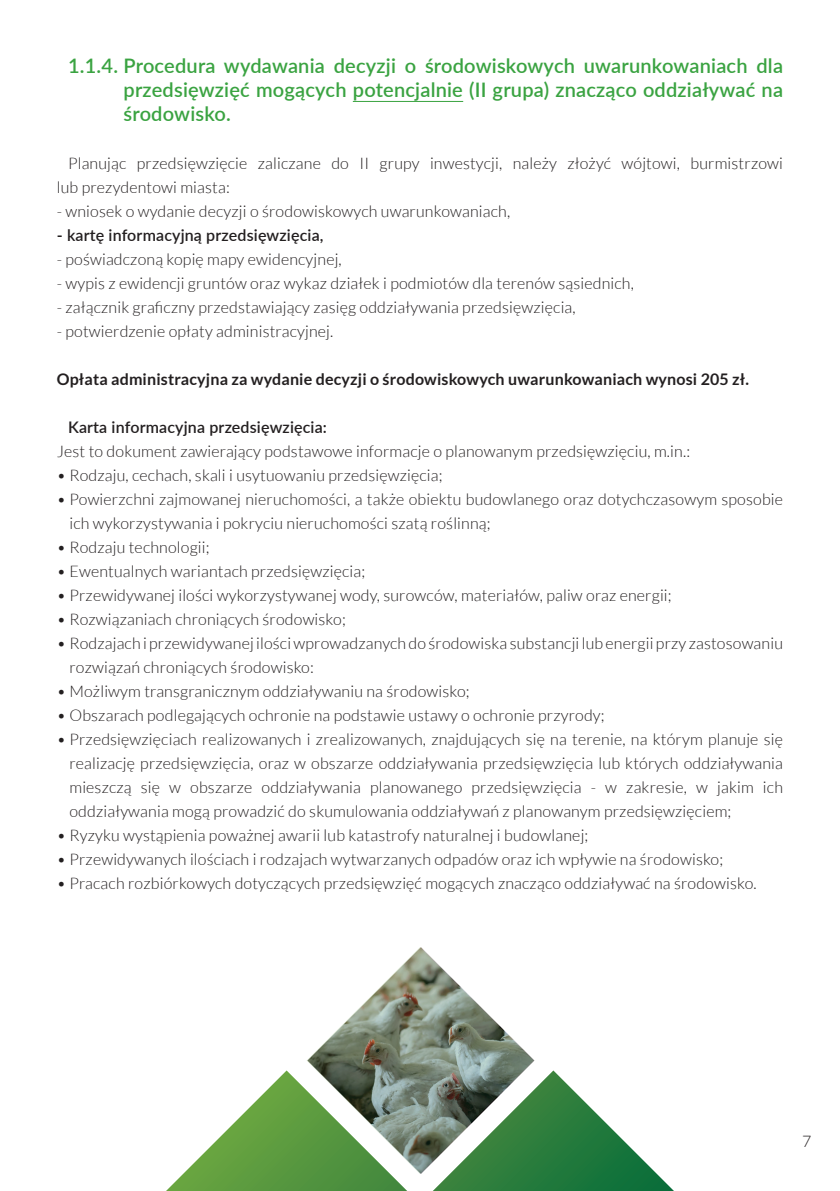
<style>
.page{position:relative;width:840px;height:1191px;background:#fff}
.page>*{position:absolute;margin:0;border:0;box-sizing:border-box;transform-origin:0 0}
.t1{font:600 20px/24px "Lato";letter-spacing:.01em;color:#3aa341;text-align:justify}
.t2{font:300 16px/24px "Lato";letter-spacing:.01em;color:#231f20}
.t3{font:700 16px "Lato";letter-spacing:.01em;color:#231f20}
.t4{font:600 16px "Lato";letter-spacing:.01em;color:#231f20}
</style>
<div class="page">
<hr style="left:352px;top:101px;width:111px;height:1px;background:#3aa341">
<svg style="left:166px;top:1070px;width:507px;height:121px"></svg>
<svg style="left:306px;top:947px;width:227px;height:227px"></svg>
<p class="t1" style="left:123px;top:53px;width:660px;text-indent:-55px">1.1.4. Procedura wydawania decyzji o środowiskowych uwarunkowaniach dla przedsięwzięć mogących potencjalnie (II grupa) znacząco oddziaływać na środowisko.</p>
<p class="t2" style="left:57px;top:151px;width:727px;text-indent:11px">Planując przedsięwzięcie zaliczane do II grupy inwestycji, należy złożyć wójtowi, burmistrzowi lub prezydentowi miasta:</p>
<p class="t2" style="left:57px;top:199px;width:455px">- wniosek o wydanie decyzji o środowiskowych uwarunkowaniach,</p>
<p class="t4" style="left:57px;top:223px;width:268px">- kartę informacyjną przedsięwzięcia,</p>
<p class="t2" style="left:57px;top:247px;width:286px">- poświadczoną kopię mapy ewidencyjnej,</p>
<p class="t2" style="left:57px;top:271px;width:578px">- wypis z ewidencji gruntów oraz wykaz działek i podmiotów dla terenów sąsiednich,</p>
<p class="t2" style="left:57px;top:295px;width:520px">- załącznik graficzny przedstawiający zasięg oddziaływania przedsięwzięcia,</p>
<p class="t2" style="left:57px;top:319px;width:278px">- potwierdzenie opłaty administracyjnej.</p>
<p class="t3" style="left:57px;top:370px;width:693px">Opłata administracyjna za wydanie decyzji o środowiskowych uwarunkowaniach wynosi 205 zł.</p>
<p class="t4" style="left:68px;top:415px;width:260px">Karta informacyjna przedsięwzięcia:</p>
<p class="t2" style="left:57px;top:439px;width:634px">Jest to dokument zawierający podstawowe informacje o planowanym przedsięwzięciu, m.in.:</p>
<p class="t2" style="left:57px;top:463px;width:387px">• Rodzaju, cechach, skali i usytuowaniu przedsięwzięcia;</p>
<p class="t2" style="left:69px;top:487px;width:714px;text-indent:-13px">• Powierzchni zajmowanej nieruchomości, a także obiektu budowlanego oraz dotychczasowym sposobie ich wykorzystywania i pokryciu nieruchomości szatą roślinną;</p>
<p class="t2" style="left:57px;top:535px;width:154px">• Rodzaju technologii;</p>
<p class="t2" style="left:57px;top:559px;width:310px">• Ewentualnych wariantach przedsięwzięcia;</p>
<p class="t2" style="left:57px;top:583px;width:616px">• Przewidywanej ilości wykorzystywanej wody, surowców, materiałów, paliw oraz energii;</p>
<p class="t2" style="left:57px;top:607px;width:290px">• Rozwiązaniach chroniących środowisko;</p>
<p class="t2" style="left:69px;top:631px;width:714px;text-indent:-13px">• Rodzajach i przewidywanej ilości wprowadzanych do środowiska substancji lub energii przy zastosowaniu rozwiązań chroniących środowisko:</p>
<p class="t2" style="left:57px;top:679px;width:414px">• Możliwym transgranicznym oddziaływaniu na środowisko;</p>
<p class="t2" style="left:57px;top:703px;width:549px">• Obszarach podlegających ochronie na podstawie ustawy o ochronie przyrody;</p>
<p class="t2" style="left:69px;top:727px;width:714px;text-align:justify;text-indent:-13px">• Przedsięwzięciach realizowanych i zrealizowanych, znajdujących się na terenie, na którym planuje się realizację przedsięwzięcia, oraz w obszarze oddziaływania przedsięwzięcia lub których oddziaływania mieszczą się w obszarze oddziaływania planowanego przedsięwzięcia - w zakresie, w jakim ich oddziaływania mogą prowadzić do skumulowania oddziaływań z planowanym przedsięwzięciem;</p>
<p class="t2" style="left:57px;top:823px;width:533px">• Ryzyku wystąpienia poważnej awarii lub katastrofy naturalnej i budowlanej;</p>
<p class="t2" style="left:57px;top:847px;width:667px">• Przewidywanych ilościach i rodzajach wytwarzanych odpadów oraz ich wpływie na środowisko;</p>
<p class="t2" style="left:57px;top:871px;width:701px">• Pracach rozbiórkowych dotyczących przedsięwzięć mogących znacząco oddziaływać na środowisko.</p>
<p class="t2" style="left:801px;top:1129px;width:11px">7</p>
</div>
